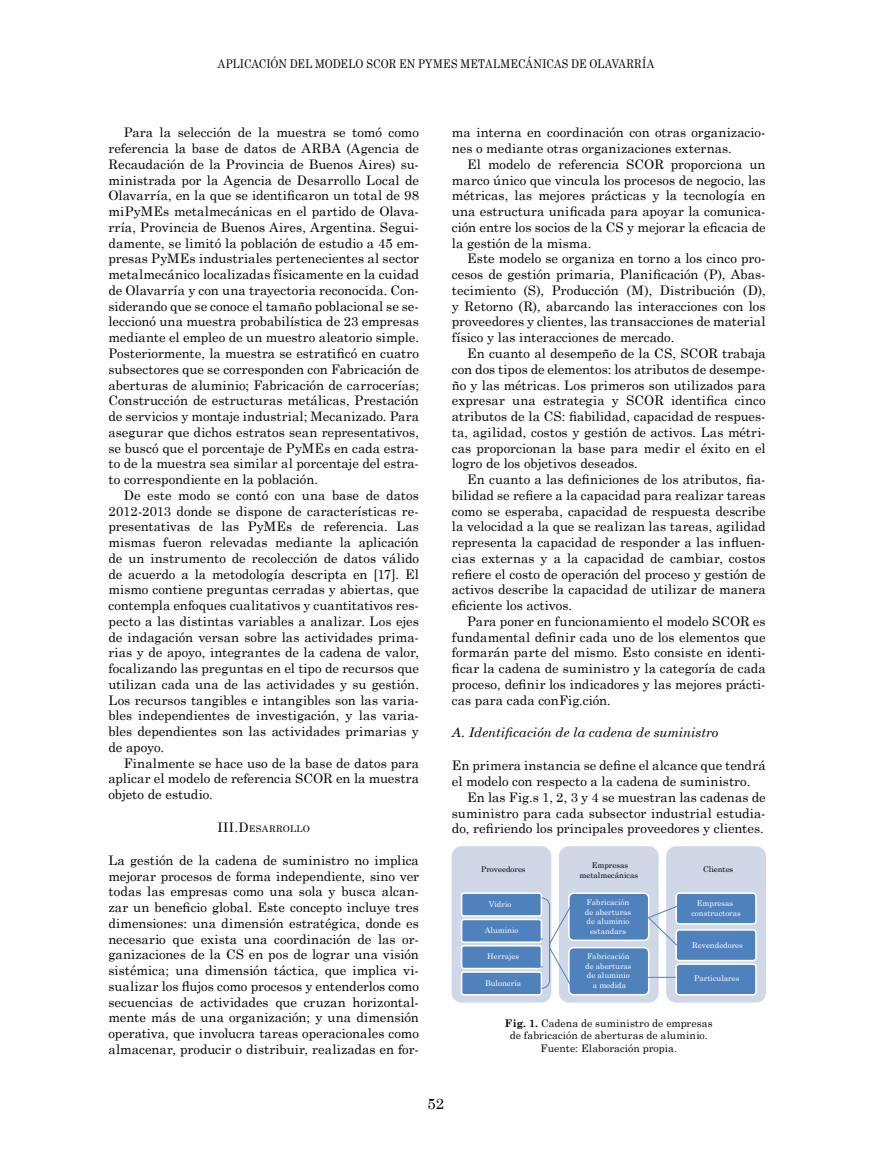
<style>
.page{position:relative;width:872px;height:1170px;background:#fff}
.page>*{position:absolute;margin:0;border:0;box-sizing:border-box;transform-origin:0 0}
.t1{font:15px "Century Schoolbook";color:#000}
.t2{font:13.2px/15.8px "Century Schoolbook";color:#000;text-align:justify}
.t3{font:italic 13.2px "Century Schoolbook";color:#000}
.t4{font:12px "Century Schoolbook";letter-spacing:.02em;color:#000;scale:.86 1}
.t5{font:10.5px/12.6px "Century Schoolbook";letter-spacing:.01em;color:#000;text-align:center}
.t6{font:9.15px "Century Schoolbook";letter-spacing:.035em;color:#000}
.t7{font:7.95px/9.4px "Century Schoolbook";color:#fff;text-align:center}
.t8{font:7.95px/9.4px "Century Schoolbook";color:#000;text-align:center}
.s1{font-size:13.2px}
.s2{font-weight:700}
</style>
<div class="page">
<div style="left:451px;top:846px;width:100px;height:156px;background:#d0d8e8;border-radius:10px"></div>
<div style="left:461px;top:893px;width:80px;height:22px;background:#4f81bd;border-radius:2px"></div>
<div style="left:461px;top:892px;width:81px;height:24px;border:2px solid #fff;border-radius:2px"></div>
<div style="left:461px;top:919px;width:80px;height:23px;background:#4f81bd;border-radius:2px"></div>
<div style="left:461px;top:918px;width:81px;height:24px;border:2px solid #fff;border-radius:2px"></div>
<div style="left:461px;top:945px;width:80px;height:23px;background:#4f81bd;border-radius:2px"></div>
<div style="left:461px;top:944px;width:81px;height:25px;border:2px solid #fff;border-radius:2px"></div>
<div style="left:461px;top:971px;width:80px;height:23px;background:#4f81bd;border-radius:2px"></div>
<div style="left:461px;top:971px;width:81px;height:24px;border:2px solid #fff;border-radius:2px"></div>
<div style="left:559px;top:846px;width:99px;height:156px;background:#d0d8e8;border-radius:10px"></div>
<div style="left:569px;top:893px;width:79px;height:47px;background:#4f81bd;border-radius:5px"></div>
<div style="left:568px;top:892px;width:81px;height:49px;border:2px solid #fff;border-radius:5px"></div>
<div style="left:569px;top:947px;width:79px;height:47px;background:#4f81bd;border-radius:5px"></div>
<div style="left:568px;top:946px;width:81px;height:49px;border:2px solid #fff;border-radius:5px"></div>
<div style="left:666px;top:846px;width:100px;height:156px;background:#d0d8e8;border-radius:10px"></div>
<div style="left:676px;top:893px;width:80px;height:30px;background:#4f81bd;border-radius:3px"></div>
<div style="left:675px;top:892px;width:82px;height:32px;border:2px solid #fff;border-radius:3px"></div>
<div style="left:676px;top:929px;width:80px;height:31px;background:#4f81bd;border-radius:3px"></div>
<div style="left:675px;top:929px;width:82px;height:32px;border:2px solid #fff;border-radius:3px"></div>
<div style="left:676px;top:964px;width:80px;height:30px;background:#4f81bd;border-radius:3px"></div>
<div style="left:675px;top:963px;width:82px;height:32px;border:2px solid #fff;border-radius:3px"></div>
<svg style="left:535px;top:897px;width:37px;height:91px"></svg>
<svg style="left:648px;top:976px;width:27px;height:1px"></svg>
<svg style="left:647px;top:905px;width:31px;height:41px"></svg>
<p class="t4" style="left:218px;top:53px;width:509px">APLICACIÓN DEL MODELO SCOR EN PYMES METALMECÁNICAS DE OLAVARRÍA</p>
<p class="t2" style="left:108px;top:123px;width:312px;text-indent:15px">Para la selección de la muestra se tomó como referencia la base de datos de ARBA (Agencia de Recaudación de la Provincia de Buenos Aires) su&shy;ministrada por la Agencia de Desarrollo Local de Olavarría, en la que se identificaron un total de 98 miPyMEs metalmecánicas en el partido de Olava&shy;rría, Provincia de Buenos Aires, Argentina. Segui&shy;damente, se limitó la población de estudio a 45 em&shy;presas PyMEs industriales pertenecientes al sector metalmecánico localizadas físicamente en la cuidad de Olavarría y con una trayectoria reconocida. Con&shy;siderando que se conoce el tamaño poblacional se se&shy;leccionó una muestra probabilística de 23 empresas mediante el empleo de un muestro aleatorio simple.<br>Posteriormente, la muestra se estratificó en cuatro subsectores que se corresponden con Fabricación de aberturas de aluminio; Fabricación de carrocerías; Construcción de estructuras metálicas, Prestación de servicios y montaje industrial; Mecanizado. Para asegurar que dichos estratos sean representativos, se buscó que el porcentaje de PyMEs en cada estra&shy;to de la muestra sea similar al porcentaje del estra&shy;to correspondiente en la población.</p>
<p class="t2" style="left:108px;top:486px;width:312px;text-indent:15px">De este modo se contó con una base de datos 2012-2013 donde se dispone de características re&shy;presentativas de las PyMEs de referencia. Las mismas fueron relevadas mediante la aplicación de un instrumento de recolección de datos válido de acuerdo a la metodología descripta en [17]. El mismo contiene preguntas cerradas y abiertas, que contempla enfoques cualitativos y cuantitativos res&shy;pecto a las distintas variables a analizar. Los ejes de indagación versan sobre las actividades prima&shy;rias y de apoyo, integrantes de la cadena de valor, focalizando las preguntas en el tipo de recursos que utilizan cada una de las actividades y su gestión.<br>Los recursos tangibles e intangibles son las varia&shy;bles independientes de investigación, y las varia&shy;bles dependientes son las actividades primarias y de apoyo.</p>
<p class="t2" style="left:108px;top:754px;width:312px;text-indent:15px">Finalmente se hace uso de la base de datos para aplicar el modelo de referencia SCOR en la muestra objeto de estudio.</p>
<p class="t6" style="left:217px;top:821px;width:94px"><span class="s1">III.D</span>ESARROLLO</p>
<p class="t2" style="left:108px;top:851px;width:312px">La gestión de la cadena de suministro no implica mejorar procesos de forma independiente, sino ver todas las empresas como una sola y busca alcan&shy;zar un beneficio global. Este concepto incluye tres dimensiones: una dimensión estratégica, donde es necesario que exista una coordinación de las or&shy;ganizaciones de la CS en pos de lograr una visión sistémica; una dimensión táctica, que implica vi&shy;sualizar los flujos como procesos y entenderlos como secuencias de actividades que cruzan horizontal&shy;mente más de una organización; y una dimensión operativa, que involucra tareas operacionales como almacenar, producir o distribuir, realizadas en for-</p>
<p class="t2" style="left:452px;top:123px;width:315px">ma interna en coordinación con otras organizacio&shy;nes o mediante otras organizaciones externas.</p>
<p class="t2" style="left:452px;top:155px;width:315px;text-indent:15px">El modelo de referencia SCOR proporciona un marco único que vincula los procesos de negocio, las métricas, las mejores prácticas y la tecnología en una estructura unificada para apoyar la comunica&shy;ción entre los socios de la CS y mejorar la eficacia de la gestión de la misma.</p>
<p class="t2" style="left:452px;top:249px;width:315px;text-indent:15px">Este modelo se organiza en torno a los cinco pro&shy;cesos de gestión primaria, Planificación (P), Abas&shy;tecimiento (S), Producción (M), Distribución (D), y Retorno (R), abarcando las interacciones con los proveedores y clientes, las transacciones de material físico y las interacciones de mercado.</p>
<p class="t2" style="left:452px;top:344px;width:315px;text-indent:15px">En cuanto al desempeño de la CS, SCOR trabaja con dos tipos de elementos: los atributos de desempe&shy;ño y las métricas. Los primeros son utilizados para expresar una estrategia y SCOR identifica cinco atributos de la CS: fiabilidad, capacidad de respues&shy;ta, agilidad, costos y gestión de activos. Las métri&shy;cas proporcionan la base para medir el éxito en el logro de los objetivos deseados.</p>
<p class="t2" style="left:452px;top:470px;width:315px;text-indent:15px">En cuanto a las definiciones de los atributos, fia&shy;bilidad se refiere a la capacidad para realizar tareas como se esperaba, capacidad de respuesta describe la velocidad a la que se realizan las tareas, agilidad representa la capacidad de responder a las influen&shy;cias externas y a la capacidad de cambiar, costos refiere el costo de operación del proceso y gestión de activos describe la capacidad de utilizar de manera eficiente los activos.</p>
<p class="t2" style="left:452px;top:612px;width:315px;text-indent:15px">Para poner en funcionamiento el modelo SCOR es fundamental definir cada uno de los elementos que formarán parte del mismo. Esto consiste en identi&shy;ficar la cadena de suministro y la categoría de cada proceso, definir los indicadores y las mejores prácti&shy;cas para cada conFig.ción.</p>
<p class="t3" style="left:452px;top:722px;width:268px">A. Identificación de la cadena de suministro</p>
<p class="t2" style="left:452px;top:756px;width:315px">En primera instancia se define el alcance que tendrá el modelo con respecto a la cadena de suministro.</p>
<p class="t2" style="left:452px;top:788px;width:315px;text-indent:15px">En las Fig.s 1, 2, 3 y 4 se muestran las cadenas de suministro para cada subsector industrial estudia&shy;do, refiriendo los principales proveedores y clientes.</p>
<p class="t8" style="left:481px;top:863px;width:46px">Proveedores</p>
<p class="t7" style="left:489px;top:898px;width:24px">Vídrio</p>
<p class="t7" style="left:485px;top:924px;width:35px">Aluminio</p>
<p class="t7" style="left:487px;top:951px;width:33px">Herrajes</p>
<p class="t7" style="left:485px;top:977px;width:38px">Bulonería</p>
<p class="t8" style="left:579px;top:859px;width:60px">Empresas metalmecánicas</p>
<p class="t7" style="left:585px;top:897px;width:48px">Fabricación de aberturas de aluminio estandars</p>
<p class="t7" style="left:585px;top:951px;width:48px">Fabricación de aberturas de aluminio a medida</p>
<p class="t8" style="left:703px;top:863px;width:32px">Clientes</p>
<p class="t7" style="left:691px;top:897px;width:51px">Empresas constructoras</p>
<p class="t7" style="left:692px;top:939px;width:52px">Revendedores</p>
<p class="t7" style="left:694px;top:972px;width:47px">Particulares</p>
<p class="t5" style="left:505px;top:1015px;width:209px"><span class="s2">Fig. 1.</span> Cadena de suministro de empresas de fabricación de aberturas de aluminio.<br>Fuente: Elaboración propia.</p>
<p class="t1" style="left:427px;top:1090px;width:18px">52</p>
</div>
